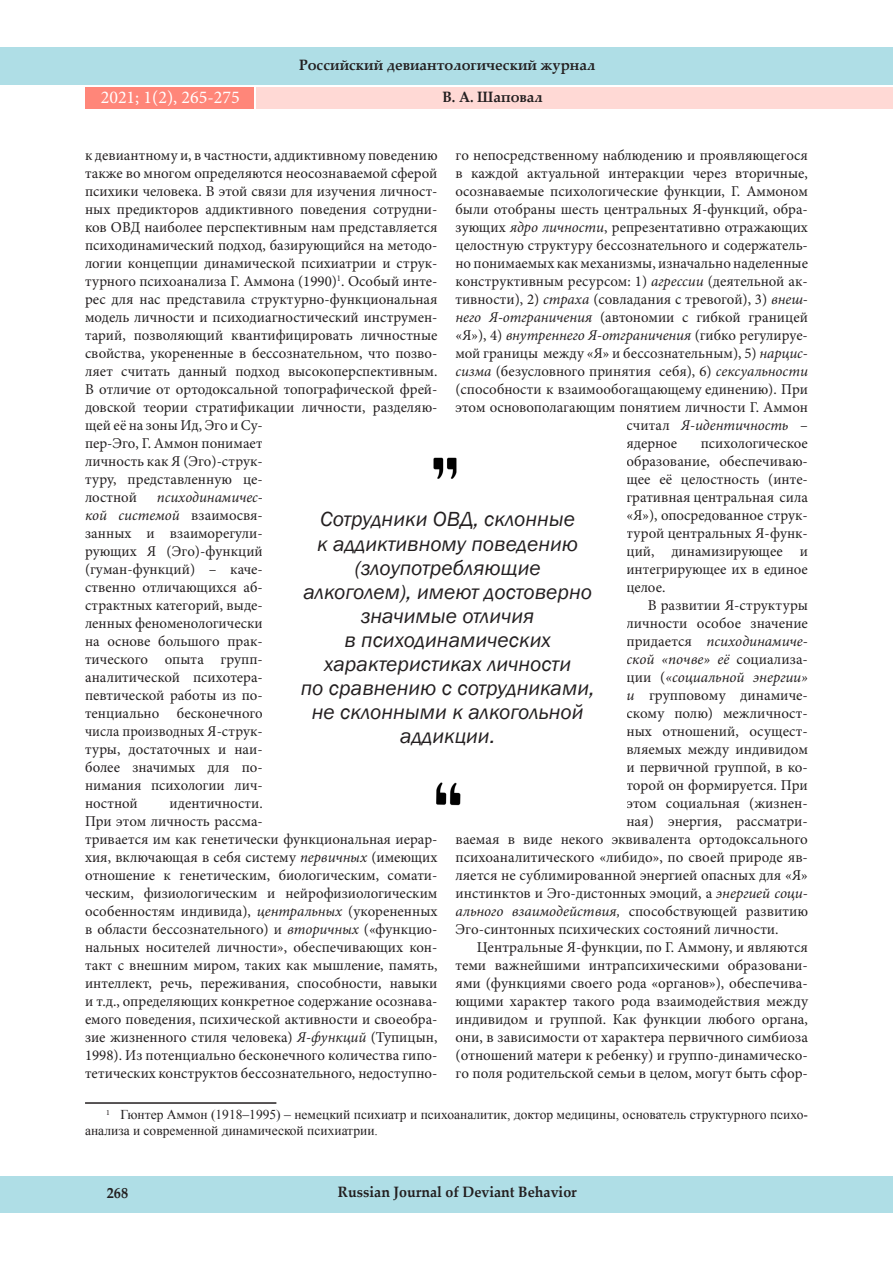
<style>
.page{position:relative;width:893px;height:1263px;background:#fff}
.page>*{position:absolute;margin:0;border:0;box-sizing:border-box;transform-origin:0 0}
.t1{font:italic 21px/24px "Franklin Gothic";color:#231f20;text-align:center}
.t2{font:18px "Minion Pro";color:#fff}
.Текст_статьи{font:15px/18px "Minion Pro";color:#231f20;text-align:justify}
.Текст_статьи-2{font:italic 15px "Minion Pro";color:#231f20}
.t3{font:700 15px "Palatino Linotype";color:#231f20;scale:.95 1}
.текст_сноски{font:13.5px/16.2px "Times New Roman";color:#231f20}
.s1{font-style:italic}
.s2{font-style:normal}
</style>
<div class="page">
<div style="left:0;top:48px;width:893px;height:37px;background:#afdee6"></div>
<div style="left:0;top:1176px;width:892px;height:37px;background:#afdee6"></div>
<hr style="left:85px;top:1102px;width:191px;height:2px;background:#231f20">
<img style="left:433px;top:457px;width:28px;height:349px">
<div style="left:257px;top:87px;width:636px;height:22px;background:#ffd9d5"></div>
<div style="left:86px;top:88px;width:168px;height:21px;background:#ff8679"></div>
<p class="t3" style="left:299px;top:54px;width:313px">Российский девиантологический журнал</p>
<p class="t2" style="left:101px;top:85px;width:140px">2021; 1(2), 265-275</p>
<p class="t3" style="left:442px;top:86px;width:107px">В. А. Шаповал</p>
<p class="Текст_статьи" style="left:455px;top:146px;width:354px">го непосредственному наблюдению и проявляющегося</p>
<p class="Текст_статьи" style="left:455px;top:164px;width:354px">в каждой актуальной интеракции через вторичные,</p>
<p class="Текст_статьи" style="left:455px;top:182px;width:354px">осознаваемые психологические функции, Г. Аммоном</p>
<p class="Текст_статьи" style="left:455px;top:200px;width:354px">были отобраны шесть центральных Я-функций, обра-</p>
<p class="Текст_статьи" style="left:455px;top:218px;width:354px">зующих <span class="s1">ядро личности</span>, репрезентативно отражающих</p>
<p class="Текст_статьи" style="left:455px;top:236px;width:354px">целостную структуру бессознательного и содержатель-</p>
<p class="Текст_статьи" style="left:455px;top:254px;width:354px">но понимаемых как механизмы, изначально наделенные</p>
<p class="Текст_статьи" style="left:455px;top:272px;width:354px">конструктивным ресурсом: 1) <span class="s1">агрессии</span> (деятельной ак-</p>
<p class="Текст_статьи" style="left:455px;top:290px;width:354px">тивности), 2) <span class="s1">страха</span> (совладания с тревогой), 3) <span class="s1">внеш-</span></p>
<p class="Текст_статьи" style="left:455px;top:308px;width:354px"><span class="s1">него Я-отграничения</span> (автономии с гибкой границей</p>
<p class="Текст_статьи-2" style="left:455px;top:325px;width:354px"><span class="s2">«Я»), 4)</span> внутреннего Я-отграничения <span class="s2">(гибко регулируе-</span></p>
<p class="Текст_статьи" style="left:455px;top:344px;width:354px">мой границы между «Я» и бессознательным), 5) <span class="s1">нарцис-</span></p>
<p class="Текст_статьи" style="left:455px;top:362px;width:354px"><span class="s1">сизма</span> (безусловного принятия себя), 6) <span class="s1">сексуальности</span></p>
<p class="Текст_статьи" style="left:455px;top:380px;width:354px">(способности к взаимообогащающему единению). При</p>
<p class="Текст_статьи" style="left:455px;top:398px;width:354px">этом основополагающим понятием личности Г. Аммон</p>
<p class="Текст_статьи-2" style="left:626px;top:415px;width:183px"><span class="s2">считал</span> Я-идентичность <span class="s2">–</span></p>
<p class="Текст_статьи" style="left:626px;top:434px;width:52px">ядерное</p>
<p class="Текст_статьи" style="left:85px;top:146px;width:354px;text-align:left">к девиантному и, в частности, аддиктивному поведению также во многом определяются неосознаваемой сферой психики человека. В этой связи для изучения личност&shy;ных предикторов аддиктивного поведения сотрудни&shy;ков ОВД наиболее перспективным нам представляется психодинамический подход, базирующийся на методо&shy;логии концепции динамической психиатрии и струк&shy;турного психоанализа Г. Аммона (1990)<sup>1</sup>. Особый инте&shy;рес для нас представила структурно-функциональная модель личности и психодиагностический инструмен&shy;тарий, позволяющий квантифицировать личностные свойства, укорененные в бессознательном, что позво&shy;ляет считать данный подход высокоперспективным.<br>В отличие от ортодоксальной топографической фрей&shy;довской теории стратификации личности, разделяю&shy;щей её на зоны Ид, Эго и Су-<br>пер-Эго, Г. Аммон понимает<br>личность как Я (Эго)-струк-<br>туру, представленную це-<br>лостной</p>
<p class="Текст_статьи" style="left:626px;top:434px;width:183px;text-indent:74px">психологическое образование, обеспечиваю&shy;щее её целостность (инте&shy;гративная центральная сила «Я»), опосредованное струк&shy;турой центральных Я-функ&shy;ций, динамизирующее и интегрирующее их в единое целое.</p>
<p class="Текст_статьи" style="left:648px;top:596px;width:162px">В развитии Я-структуры</p>
<p class="Текст_статьи" style="left:626px;top:614px;width:183px">личности особое значение</p>
<p class="Текст_статьи-2" style="left:626px;top:631px;width:183px"><span class="s2">придается</span> психодинамиче-</p>
<p class="Текст_статьи-2" style="left:626px;top:649px;width:183px">ской «почве» её <span class="s2">социализа-</span></p>
<p class="Текст_статьи-2" style="left:626px;top:667px;width:183px"><span class="s2">ции (</span>«социальной энергии»</p>
<p class="Текст_статьи" style="left:626px;top:686px;width:183px"><span class="s1">и</span> групповому динамиче-</p>
<p class="Текст_статьи" style="left:626px;top:704px;width:183px">скому полю) межличност-</p>
<p class="Текст_статьи" style="left:626px;top:722px;width:183px">ных отношений, осущест-</p>
<p class="Текст_статьи" style="left:626px;top:740px;width:183px">вляемых между индивидом</p>
<p class="Текст_статьи" style="left:626px;top:758px;width:183px">и первичной группой, в ко-</p>
<p class="Текст_статьи" style="left:626px;top:776px;width:183px">торой он формируется. При</p>
<p class="Текст_статьи" style="left:626px;top:794px;width:183px">этом социальная (жизнен-</p>
<p class="Текст_статьи" style="left:626px;top:812px;width:183px">ная) энергия, рассматри-</p>
<p class="Текст_статьи" style="left:455px;top:830px;width:354px">ваемая в виде некого эквивалента ортодоксального</p>
<p class="Текст_статьи" style="left:455px;top:848px;width:354px">психоаналитического «либидо», по своей природе яв-</p>
<p class="Текст_статьи" style="left:455px;top:866px;width:354px">ляется не сублимированной энергией опасных для «Я»</p>
<p class="Текст_статьи" style="left:455px;top:884px;width:354px">инстинктов и Эго-дистонных эмоций, а <span class="s1">энергией соци-</span></p>
<p class="Текст_статьи-2" style="left:455px;top:901px;width:354px">ального взаимодействия, <span class="s2">способствующей развитию</span></p>
<p class="Текст_статьи" style="left:455px;top:920px;width:325px">Эго-синтонных психических состояний личности.</p>
<p class="Текст_статьи" style="left:455px;top:938px;width:354px;text-indent:21px">Центральные Я-функции, по Г. Аммону, и являются теми важнейшими интрапсихическими образовани&shy;ями (функциями своего рода «органов»), обеспечива&shy;ющими характер такого рода взаимодействия между индивидом и группой. Как функции любого органа, они, в зависимости от характера первичного симбиоза (отношений матери к ребенку) и группо-динамическо&shy;го поля родительской семьи в целом, могут быть сфор-</p>
<p class="Текст_статьи" style="left:85px;top:488px;width:179px;text-indent:72px"><span class="s1">психодинамичес&shy;кой системой</span> взаимосвя&shy;занных и взаиморегули&shy;рующих Я (Эго)-функций (гуман-функций) – каче&shy;ственно отличающихся аб&shy;страктных категорий, выде&shy;ленных феноменологически на основе большого прак&shy;тического опыта групп&shy;аналитической психотера&shy;певтической работы из по&shy;тенциально бесконечного числа производных Я-струк&shy;туры, достаточных и наи&shy;более значимых для по&shy;нимания психологии лич&shy;ностной</p>
<p class="t1" style="left:320px;top:508px;width:256px">Сотрудники ОВД, склонные</p>
<p class="t1" style="left:317px;top:532px;width:262px">к аддиктивному поведению (злоупотребляющие</p>
<p class="t1" style="left:303px;top:580px;width:290px">алкоголем), имеют достоверно значимые отличия</p>
<p class="t1" style="left:344px;top:628px;width:208px">в психодинамических</p>
<p class="t1" style="left:324px;top:652px;width:248px">характеристиках личности</p>
<p class="t1" style="left:301px;top:676px;width:295px">по сравнению с сотрудниками, не склонными к алкогольной аддикции.</p>
<p class="Текст_статьи" style="left:85px;top:794px;width:354px;text-align:left;text-indent:85px">идентичности.<br>При этом личность рассма-<br>тривается им как генетически функциональная иерар&shy;хия, включающая в себя систему <span class="s1">первичных</span> (имеющих отношение к генетическим, биологическим, сомати&shy;ческим, физиологическим и нейрофизиологическим особенностям индивида), <span class="s1">центральных</span> (укорененных в области бессознательного) и <span class="s1">вторичных</span> («функцио&shy;нальных носителей личности», обеспечивающих кон&shy;такт с внешним миром, таких как мышление, память, интеллект, речь, переживания, способности, навыки и т.д., определяющих конкретное содержание осознава&shy;емого поведения, психической активности и своеобра&shy;зие жизненного стиля человека) <span class="s1">Я-функций</span> (Тупицын, 1998). Из потенциально бесконечного количества гипо&shy;тетических конструктов бессознательного, недоступно-</p>
<p class="текст_сноски" style="left:85px;top:1106px;width:724px;text-indent:21px"><sup>1</sup> Гюнтер Аммон (1918–1995) – немецкий психиатр и психоаналитик, доктор медицины, основатель структурного психо&shy;анализа и современной динамической психиатрии.</p>
<p class="t3" style="left:107px;top:1182px;width:24px">268</p>
<p class="t3" style="left:338px;top:1181px;width:253px">Russian Journal of Deviant Behavior</p>
</div>
